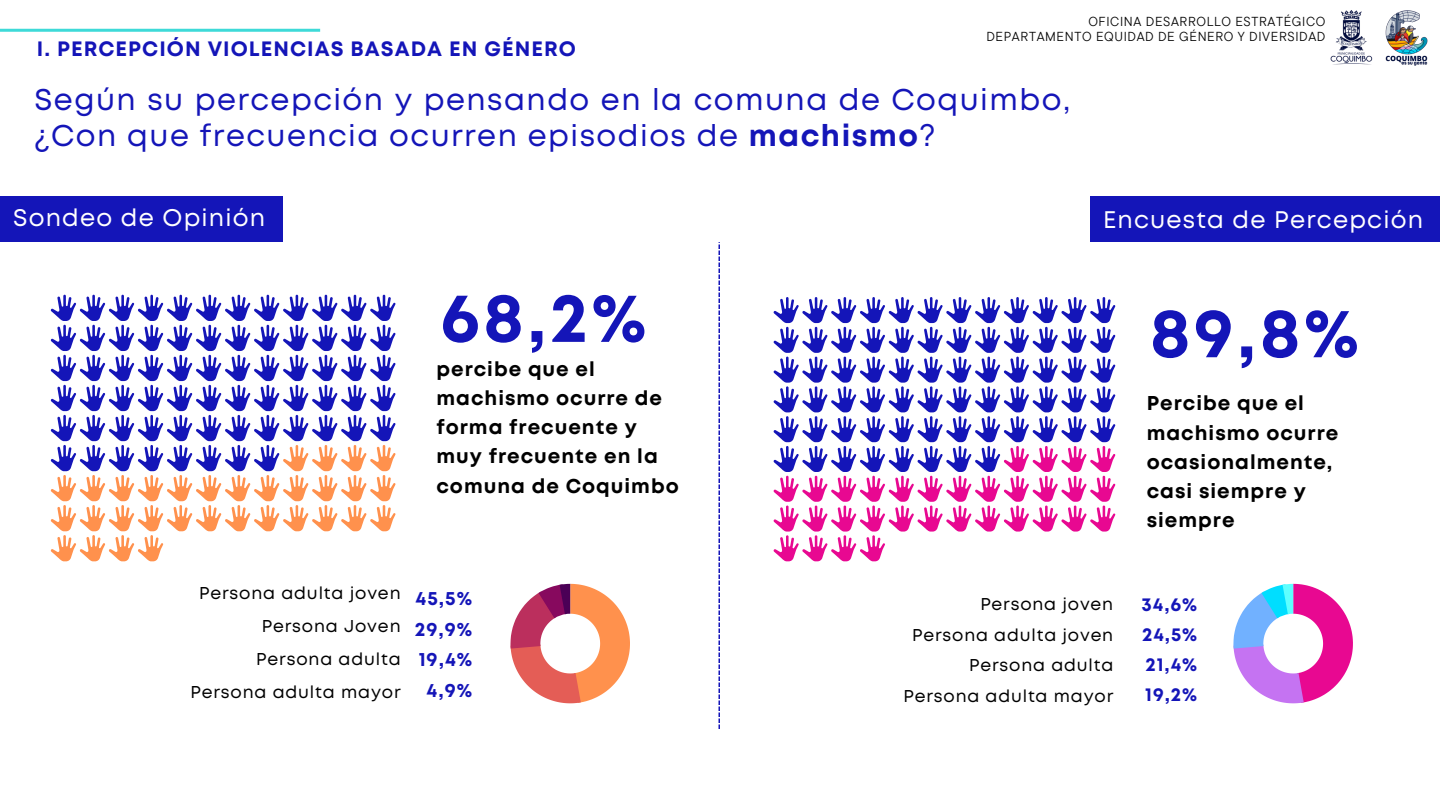
<style>
.page{position:relative;width:1440px;height:810px;background:#fff}
.page>*{position:absolute;margin:0;border:0;box-sizing:border-box;transform-origin:0 0}
.t1{font:700 69.3px "Mont";color:#1415b8}
.t2{font:30px/35.2px "Mont";letter-spacing:.05em;color:#1415b8}
.t3{font:24px "Mont";letter-spacing:.05em;color:#fff}
.t4{font:700 20.8px "Mont";letter-spacing:.05em;color:#1415b8}
.t5{font:700 20px/29.2px "Mont";letter-spacing:.05em;color:#000}
.t6{font:700 19.4px/30.8px "Mont";color:#1415b8;text-align:right}
.t7{font:700 18.9px/30px "Mont";letter-spacing:.05em;color:#1415b8;text-align:justify}
.t8{font:17.1px/33.2px "Mont";letter-spacing:.05em;color:#000;text-align:right}
.t9{font:13px/15px "TT Commons Pro";letter-spacing:.05em;color:#000;text-align:right}
.s1{font-weight:700}
</style>
<div class="page">
<hr style="left:0;top:29px;width:320px;height:3px;background:#3edad8">
<div style="left:0;top:196px;width:283px;height:46px;background:#1415b8"></div>
<svg style="left:511px;top:584px;width:119px;height:119px"></svg>
<div style="left:1090px;top:196px;width:350px;height:46px;background:#1415b8"></div>
<svg style="left:51px;top:295px;width:344px;height:147px"></svg>
<svg style="left:51px;top:445px;width:344px;height:116px"></svg>
<svg style="left:774px;top:297px;width:341px;height:146px"></svg>
<svg style="left:774px;top:446px;width:341px;height:115px"></svg>
<svg style="left:1233px;top:584px;width:120px;height:119px"></svg>
<svg style="left:718px;top:242px;width:2px;height:487px"></svg>
<img style="left:1330px;top:10px;width:98px;height:56px">
<p class="t4" style="left:37px;top:40px;width:540px">I. PERCEPCIÓN VIOLENCIAS BASADA EN GÉNERO</p>
<p class="t9" style="left:986px;top:13px;width:340px">OFICINA DESARROLLO ESTRATÉGICO<br>DEPARTAMENTO EQUIDAD DE GÉNERO Y DIVERSIDAD</p>
<h2 class="t2" style="left:35px;top:84px;width:1037px">Según su percepción y pensando en la comuna de Coquimbo, ¿Con que frecuencia ocurren episodios de <span class="s1">machismo</span>?</h2>
<p class="t3" style="left:13px;top:208px;width:254px">Sondeo de Opinión</p>
<p class="t3" style="left:1103px;top:210px;width:322px">Encuesta de Percepción</p>
<h1 class="t1" style="left:440px;top:292px;width:208px">68,2%</h1>
<p class="t5" style="left:436px;top:355px;width:244px">percibe que el machismo ocurre de forma frecuente y muy frecuente en la comuna de Coquimbo</p>
<p class="t8" style="left:190px;top:577px;width:212px">Persona adulta joven<br>Persona Joven<br>Persona adulta<br>Persona adulta mayor</p>
<p class="t6" style="left:415px;top:584px;width:59px">45,5%<br>29,9%<br>19,4%<br>4,9%</p>
<p class="t8" style="left:904px;top:590px;width:211px;line-height:30.8px">Persona joven<br>Persona adulta joven<br>Persona adulta<br>Persona adulta mayor</p>
<h1 class="t1" style="left:1150px;top:307px;width:211px">89,8%</h1>
<p class="t5" style="left:1147px;top:390px;width:193px">Percibe que el machismo ocurre ocasionalmente, casi siempre y siempre</p>
<p class="t7" style="left:1142px;top:591px;width:57px">34,6% 24,5% 21,4% 19,2%</p>
</div>
